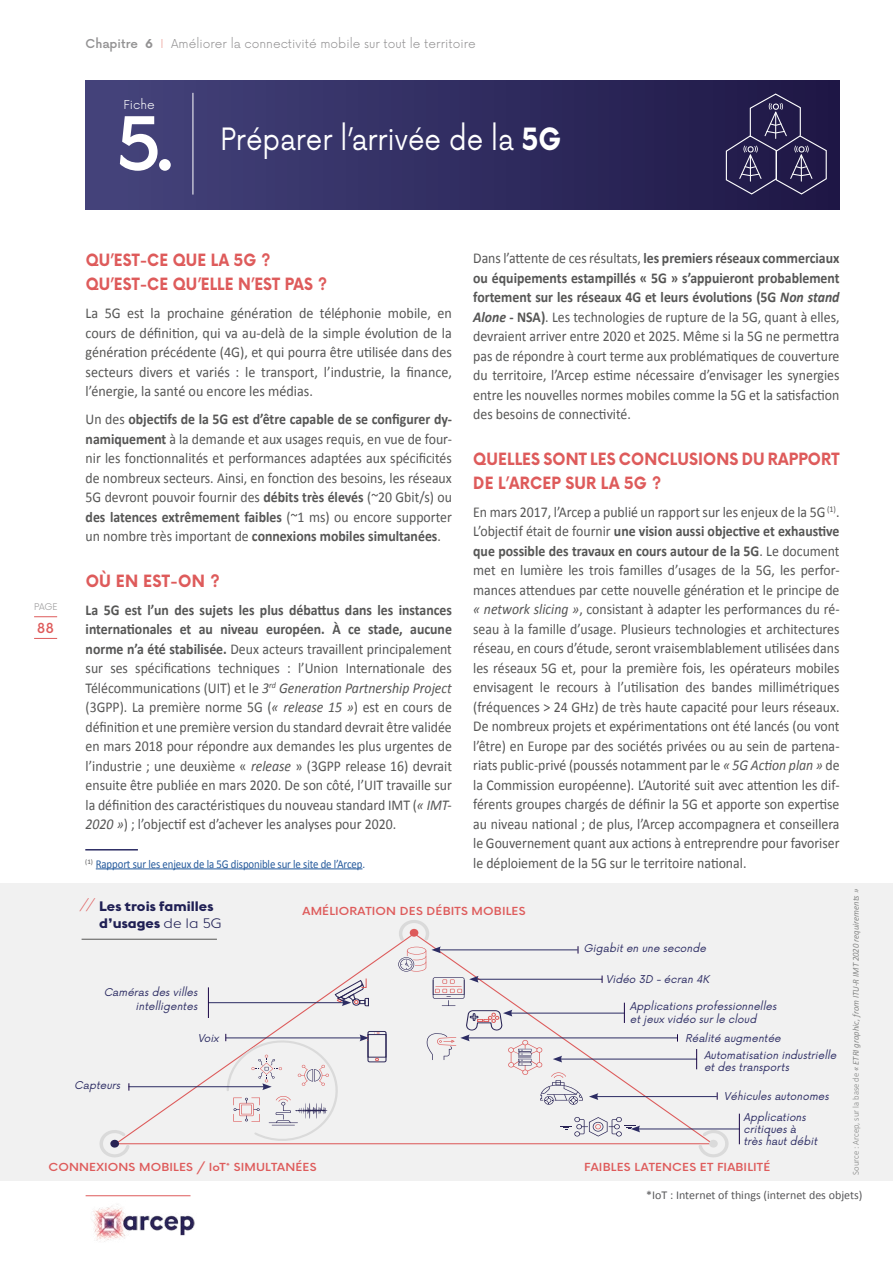
<style>
.page{position:relative;width:893px;height:1263px;background:#fff}
.page>*{position:absolute;margin:0;border:0;box-sizing:border-box;transform-origin:0 0}
.t1{font:500 72px "Now Alt";color:#fff}
.t2{font:30px "Now Alt";color:#fff;scale:.88 1}
.t3{font:700 16.5px/24px "Now Alt";letter-spacing:.01em;color:#de5b5b;scale:.92 1}
.t4{font:700 16.5px/24px "Now Alt";letter-spacing:.01em;color:#de5b5b;scale:.91 1}
.t5{font:700 16.5px "Now Alt";letter-spacing:.01em;color:#de5b5b;scale:.94 1}
.t6{font:15px/19.5px "Calibri";color:#565655;text-align:justify;scale:.92 1}
.t7{font:15px/19.5px "Calibri";color:#565655;text-align:justify;scale:.94 1}
.t8{font:700 13.5px/17.7px "Euclid Flex";color:#1f1f54;scale:1.11 1}
.t9{font:500 13.5px "Now Alt";color:#de5b5b}
.t10{font:300 12px "Now Alt";color:#939293}
.t11{font:12px "Calibri";letter-spacing:-.01em;color:#255a9c;scale:.9 1}
.t12{font:12px "Calibri";color:#59595b}
.t13{font:300 12px "Now Alt";color:#fff}
.t14{font:500 10.8px "Now Alt";letter-spacing:.015em;color:#de5b5b;scale:1.11 1}
.t15{font:italic 10.5px/12.1px "Now Alt";color:#2c2c63}
.t16{font:italic 9px "Calibri";color:#868786;scale:.96 1}
.t17{font:300 9px "Now Alt";color:#939293}
.s1{font-weight:500}
.s2{font-weight:700}
.s3{color:#eca299}
.s4{font-weight:700;font-style:italic}
.s5{font-style:italic}
.s6{font-weight:300}
.s7{font-weight:300;font-style:normal}
</style>
<div class="page">
<svg style="left:34px;top:616px;width:23px;height:1px"></svg>
<svg style="left:34px;top:638px;width:23px;height:1px"></svg>
<img style="left:93px;top:1204px;width:102px;height:38px">
<hr style="left:86px;top:1195px;width:104px;height:1px;background:#de5b5b">
<div style="left:0;top:883px;width:893px;height:298px;background:#f1f1f1"></div>
<div style="left:86px;top:80px;width:753px;height:130px;background:linear-gradient(to right,#46457d,#1d1645)"></div>
<hr style="left:193px;top:93px;width:1px;height:102px;background:#fff">
<svg style="left:725px;top:93px;width:102px;height:102px;background:#332c57"></svg>
<hr style="left:85px;top:849px;width:53px;height:1px;background:#2c2c63">
<hr style="left:96px;top:868px;width:266px;height:1px;background:#255a9c">
<hr style="left:82px;top:939px;width:135px;height:1px;background:#565655">
<svg style="left:115px;top:938px;width:296px;height:207px"></svg>
<svg style="left:411px;top:975px;width:304px;height:170px"></svg>
<hr style="left:117px;top:1143px;width:597px;height:1px;background:#dd5b5b">
<svg style="left:99px;top:1127px;width:33px;height:31px"></svg>
<svg style="left:696px;top:1127px;width:35px;height:30px"></svg>
<div style="left:368px;top:1031px;width:18px;height:31px;border:1px solid #282354;border-radius:2px"></div>
<div style="left:368px;top:1034px;width:18px;height:23px;border:1px solid #282354"></div>
<svg style="left:375px;top:1058px;width:4px;height:3px"></svg>
<hr style="left:129px;top:1086px;width:136px;height:1px;background:#2c2c63">
<hr style="left:226px;top:1037px;width:136px;height:1px;background:#2c2c63">
<svg style="left:360px;top:1033px;width:20px;height:8px"></svg>
<hr style="left:208px;top:1002px;width:136px;height:1px;background:#2c2c63">
<svg style="left:335px;top:978px;width:34px;height:28px"></svg>
<hr style="left:510px;top:1013px;width:114px;height:1px;background:#2c2c63">
<hr style="left:476px;top:979px;width:126px;height:1px;background:#2c2c63">
<hr style="left:596px;top:1096px;width:121px;height:1px;background:#2c2c63">
<svg style="left:589px;top:1093px;width:9px;height:7px"></svg>
<hr style="left:560px;top:1059px;width:137px;height:1px;background:#2c2c63">
<hr style="left:467px;top:1037px;width:211px;height:1px;background:#2c2c63">
<hr style="left:638px;top:1128px;width:102px;height:1px;background:#2c2c63">
<svg style="left:560px;top:1117px;width:80px;height:19px"></svg>
<svg style="left:624px;top:1003px;width:1px;height:20px"></svg>
<svg style="left:696px;top:1049px;width:1px;height:20px"></svg>
<hr style="left:739px;top:1114px;width:1px;height:30px;background:#180546">
<hr style="left:208px;top:987px;width:1px;height:31px;background:#180546">
<svg style="left:225px;top:1031px;width:123px;height:114px"></svg>
<svg style="left:397px;top:920px;width:186px;height:185px"></svg>
<p class="t10" style="left:86px;top:34px;width:392px"><span class="s1">Chapitre</span> <span class="s2">6</span> <span class="s3">I</span> Améliorer la connectivité mobile sur tout le territoire</p>
<p class="t13" style="left:123px;top:95px;width:33px">Fiche</p>
<h1 class="t1" style="left:116px;top:88px;width:60px">5.</h1>
<h2 class="t2" style="left:220px;top:115px;width:389px">Préparer l’arrivée de la <span class="s2">5G</span></h2>
<p class="t17" style="left:34px;top:599px;width:25px">PAGE</p>
<p class="t9" style="left:37px;top:617px;width:18px">88</p>
<p class="t6" style="left:473px;top:249px;width:400px">Dans l’attente de ces résultats, <span class="s2">les premiers réseaux commerciaux ou équipements estampillés « 5G » s’appuieront probablement fortement sur les réseaux 4G et leurs évolutions (5G</span> <span class="s4">Non stand Alone</span> <span class="s2">- NSA)</span>. Les technologies de rupture de la 5G, quant à elles, devraient arriver entre 2020 et 2025. Même si la 5G ne permettra pas de répondre à court terme aux problématiques de couverture du territoire, l’Arcep estime nécessaire d’envisager les synergies entre les nouvelles normes mobiles comme la 5G et la satisfaction des besoins de connectivité.</p>
<p class="t3" style="left:473px;top:446px;width:399px">QUELLES SONT LES CONCLUSIONS DU RAPPORT<br>DE L’ARCEP SUR LA 5G ?</p>
<p class="t6" style="left:473px;top:502px;width:400px">En mars 2017, l’Arcep a publié un rapport sur les enjeux de la 5G <sup>(1)</sup>.<br>L’objectif était de fournir <span class="s2">une vision aussi objective et exhaustive que possible des travaux en cours autour de la 5G</span>. Le document met en lumière les trois familles d’usages de la 5G, les perfor&shy;mances attendues par cette nouvelle génération et le principe de <span class="s5">« network slicing »</span>, consistant à adapter les performances du ré&shy;seau à la famille d’usage. Plusieurs technologies et architectures réseau, en cours d’étude, seront vraisemblablement utilisées dans les réseaux 5G et, pour la première fois, les opérateurs mobiles envisagent le recours à l’utilisation des bandes millimétriques (fréquences &gt; 24 GHz) de très haute capacité pour leurs réseaux.<br>De nombreux projets et expérimentations ont été lancés (ou vont l’être) en Europe par des sociétés privées ou au sein de partena&shy;riats public-privé (poussés notamment par le <span class="s5">« 5G Action plan »</span> de la Commission européenne). L’Autorité suit avec attention les dif&shy;férents groupes chargés de définir la 5G et apporte son expertise au niveau national ; de plus, l’Arcep accompagnera et conseillera le Gouvernement quant aux actions à entreprendre pour favoriser le déploiement de la 5G sur le territoire national.</p>
<p class="t4" style="left:86px;top:248px;width:267px">QU’EST-CE QUE LA 5G ?<br>QU’EST-CE QU’ELLE N’EST PAS ?</p>
<p class="t7" style="left:86px;top:304px;width:391px">La 5G est la prochaine génération de téléphonie mobile, en cours de définition, qui va au-delà de la simple évolution de la génération précédente (4G), et qui pourra être utilisée dans des secteurs divers et variés : le transport, l’industrie, la finance, l’énergie, la santé ou encore les médias.</p>
<p class="t6" style="left:86px;top:410px;width:400px">Un des <span class="s2">objectifs de la 5G est d’être capable de se configurer dy&shy;namiquement</span> à la demande et aux usages requis, en vue de four&shy;nir les fonctionnalités et performances adaptées aux spécificités de nombreux secteurs. Ainsi, en fonction des besoins, les réseaux 5G devront pouvoir fournir des <span class="s2">débits très élevés</span> (~20 Gbit/s) ou <span class="s2">des latences extrêmement faibles</span> (~1 ms) ou encore supporter un nombre très important de <span class="s2">connexions mobiles simultanées</span>.</p>
<p class="t5" style="left:86px;top:568px;width:144px">OÙ EN EST-ON ?</p>
<p class="t6" style="left:86px;top:600px;width:400px"><span class="s2">La 5G est l’un des sujets les plus débattus dans les instances internationales et au niveau européen. À ce stade, aucune norme n’a été stabilisée.</span> Deux acteurs travaillent principalement sur ses spécifications techniques : l’Union Internationale des Télécommunications (UIT) et le <span class="s5">3</span><sup>rd</sup> <span class="s5">Generation Partnership Project </span>(3GPP). La première norme 5G (<span class="s5">« release 15 »</span>) est en cours de définition et une première version du standard devrait être validée en mars 2018 pour répondre aux demandes les plus urgentes de l’industrie ; une deuxième « <span class="s5">release</span> » (3GPP release 16) devrait ensuite être publiée en mars 2020. De son côté, l’UIT travaille sur la définition des caractéristiques du nouveau standard IMT (<span class="s5">« IMT-2020 »</span>) ; l’objectif est d’achever les analyses pour 2020.</p>
<p class="t11" style="left:85px;top:856px;width:312px"><sup>(1)</sup> Rapport sur les enjeux de la 5G disponible sur le site de l’Arcep.</p>
<p class="t8" style="left:99px;top:897px;width:112px;text-indent:-19px"><sup>//</sup> Les trois familles d’usages <span class="s6">de la 5G</span></p>
<p class="t14" style="left:303px;top:902px;width:202px">AMÉLIORATION DES DÉBITS MOBILES</p>
<p class="t15" style="left:104px;top:985px;width:98px;line-height:13.5px;text-align:right">Camérasdesvilles intelligentes</p>
<p class="t15" style="left:74px;top:1078px;width:51px">Capteurs</p>
<p class="t15" style="left:198px;top:1031px;width:26px">Voix</p>
<p class="t15" style="left:583px;top:942px;width:127px">Gigabiten une seconde</p>
<p class="t15" style="left:606px;top:972px;width:108px">Vidéo 3D -écran 4K</p>
<p class="t15" style="left:630px;top:1000px;width:151px">Applicationsprofessionnelles etjeuxvidéo surle cloud</p>
<p class="t15" style="left:685px;top:1031px;width:100px">Réalité augmentée</p>
<p class="t15" style="left:704px;top:1048px;width:137px">Automatisation industrielle etdestransports</p>
<p class="t15" style="left:724px;top:1089px;width:110px">Véhiculesautonomes</p>
<p class="t15" style="left:743px;top:1110px;width:78px">Applications critiquesà trèshautdébit</p>
<p class="t14" style="left:49px;top:1159px;width:243px">CONNEXIONS MOBILES / IoT* SIMULTANÉES</p>
<p class="t14" style="left:584px;top:1159px;width:169px">FAIBLES LATENCES ET FIABILITÉ</p>
<p class="t16" style="left:850px;top:1175px;width:299px;rotate:-90deg"><span class="s7">Source : Arcep, sur la base de</span> « ETRI graphic, from ITU-R IMT 2020 requirements »</p>
<p class="t12" style="left:646px;top:1187px;width:218px">*IoT : Internet of things (internet des objets)</p>
</div>
